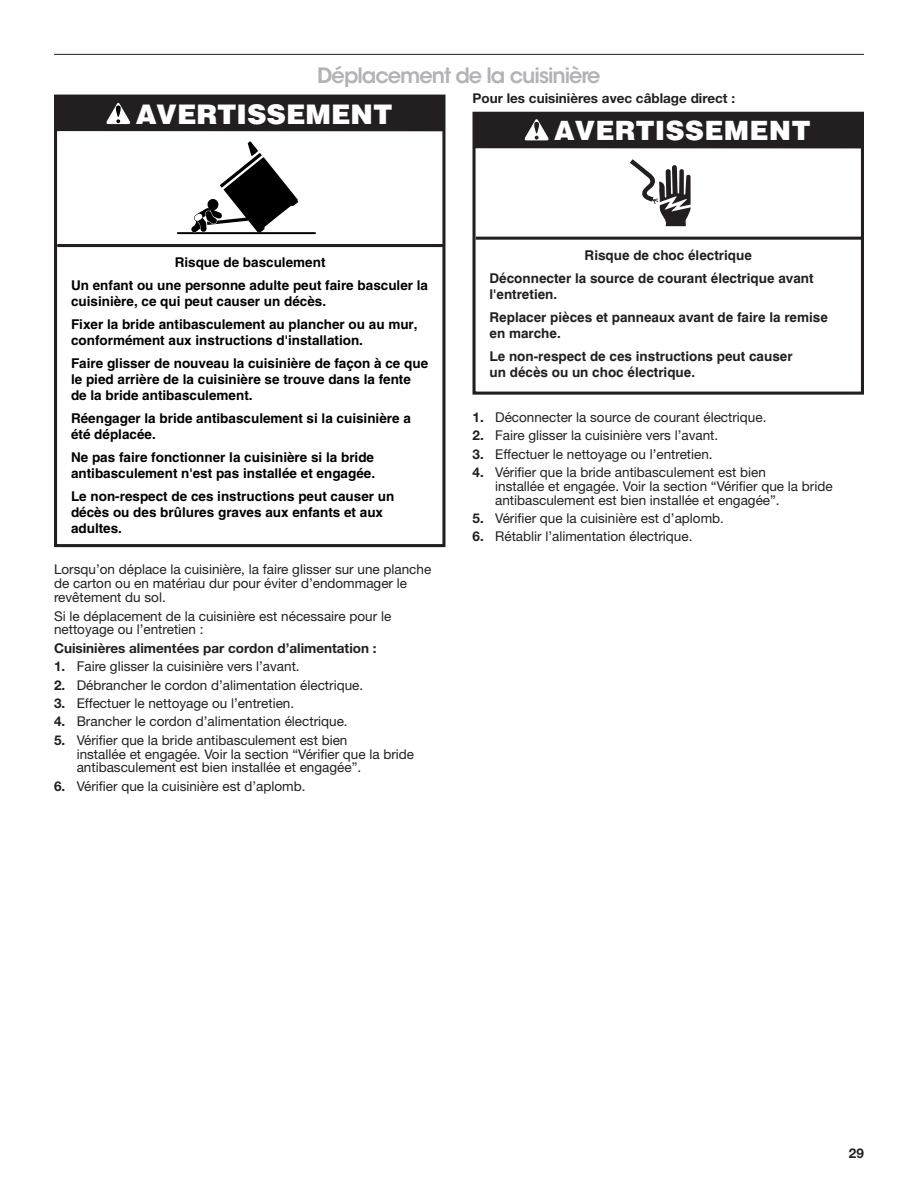
<style>
.page{position:relative;width:918px;height:1188px;background:#fff}
.page>*{position:absolute;margin:0;border:0;box-sizing:border-box;transform-origin:0 0}
.t1{font:900 27px "Helvetica";color:#fff}
.Heading_2{font:600 21px "ITC Avant Garde Std";letter-spacing:-.05em;color:#b2b3b7}
.Body{font:13.5px/13.8px "Helvetica Neue LT Std";color:#231f20}
.t2{font:700 13.5px/15.8px "Helvetica";color:#000}
.t3{font:700 13.5px/23.2px "Helvetica";color:#231f20}
.Body_Bold{font:700 13.5px "Helvetica Neue LT Std";color:#231f20}
.Numbered_List_Start{font:13.5px "Helvetica Neue LT Std";color:#231f20}
.s1{font-weight:700}
</style>
<div class="page">
<hr style="left:54px;top:54px;width:810px;height:1px;background:#231f20">
<div style="left:54px;top:95px;width:391px;height:452px;border:3px solid #231f20"></div>
<hr style="left:57px;top:244px;width:387px;height:3px;background:#231f20">
<div style="left:56px;top:95px;width:388px;height:36px;background:#231f20"></div>
<hr style="left:178px;top:232px;width:137px;height:2px;background:#000">
<svg style="left:186px;top:141px;width:113px;height:94px"></svg>
<svg style="left:106px;top:103px;width:25px;height:21px"></svg>
<div style="left:472px;top:112px;width:392px;height:283px;border:3px solid #231f20"></div>
<hr style="left:476px;top:237px;width:386px;height:3px;background:#231f20">
<div style="left:474px;top:112px;width:388px;height:36px;background:#231f20"></div>
<svg style="left:524px;top:119px;width:25px;height:21px"></svg>
<svg style="left:630px;top:159px;width:61px;height:67px"></svg>
<h2 class="Heading_2" style="left:317px;top:62px;width:285px">Déplacement de la cuisinière</h2>
<p class="t1" style="left:136px;top:97px;width:258px">AVERTISSEMENT</p>
<p class="Body_Bold" style="left:472px;top:90px;width:264px">Pour les cuisinières avec câblage direct :</p>
<p class="t1" style="left:554px;top:114px;width:258px">AVERTISSEMENT</p>
<p class="t2" style="left:71px;top:250px;width:359px;line-height:23.2px;text-align:center">Risque de basculement<br>Un enfant ou une personne adulte peut faire basculer la</p>
<p class="t2" style="left:71px;top:289px;width:348px;line-height:23.2px">cuisinière, ce qui peut causer un décès.<br>Fixer la bride antibasculement au plancher ou au mur,</p>
<p class="t2" style="left:71px;top:328px;width:359px;line-height:23.2px">conformément aux instructions d'installation.<br>Faire glisser de nouveau la cuisinière de façon à ce que</p>
<p class="t2" style="left:71px;top:371px;width:341px">le pied arrière de la cuisinière se trouve dans la fente de la bride antibasculement.</p>
<p class="t2" style="left:71px;top:410px;width:341px">Réengager la bride antibasculement si la cuisinière a été déplacée.</p>
<p class="t2" style="left:71px;top:449px;width:306px">Ne pas faire fonctionner la cuisinière si la bride antibasculement n'est pas installée et engagée.</p>
<p class="t2" style="left:71px;top:488px;width:325px">Le non-respect de ces instructions peut causer un décès ou des brûlures graves aux enfants et aux adultes.</p>
<p class="Body" style="left:54px;top:563px;width:379px">Lorsqu’on déplace la cuisinière, la faire glisser sur une planche de carton ou en matériau dur pour éviter d’endommager le revêtement du sol.</p>
<p class="Body" style="left:54px;top:609px;width:339px">Si le déplacement de la cuisinière est nécessaire pour le nettoyage ou l’entretien :</p>
<p class="Body_Bold" style="left:54px;top:640px;width:324px">Cuisinières alimentées par cordon d’alimentation :</p>
<p class="Numbered_List_Start" style="left:54px;top:658px;width:247px"><span class="s1">1.</span> Faire glisser la cuisinière vers l’avant.</p>
<p class="Body" style="left:54px;top:678px;width:311px"><span class="s1">2.</span> Débrancher le cordon d’alimentation électrique.</p>
<p class="Body" style="left:54px;top:696px;width:242px"><span class="s1">3.</span> Effectuer le nettoyage ou l’entretien.</p>
<p class="Body" style="left:54px;top:714px;width:295px"><span class="s1">4.</span> Brancher le cordon d’alimentation électrique.</p>
<p class="Body" style="left:77px;top:733px;width:339px;text-indent:-23px"><span class="s1">5.</span> Vérifier que la bride antibasculement est bien<br>installée et engagée. Voir la section “Vérifier que la bride antibasculement est bien installée et engagée”.</p>
<p class="Body" style="left:54px;top:779px;width:253px"><span class="s1">6.</span> Vérifier que la cuisinière est d’aplomb.</p>
<p class="t3" style="left:490px;top:243px;width:326px;text-indent:95px">Risque de choc électrique<br>Déconnecter la source de courant électrique avant</p>
<p class="t3" style="left:490px;top:282px;width:340px">l'entretien.<br>Replacer pièces et panneaux avant de faire la remise</p>
<p class="t3" style="left:490px;top:321px;width:305px">en marche.<br>Le non-respect de ces instructions peut causer</p>
<p class="t3" style="left:490px;top:360px;width:207px">un décès ou un choc électrique.</p>
<p class="Numbered_List_Start" style="left:472px;top:409px;width:295px"><span class="s1">1.</span> Déconnecter la source de courant électrique.</p>
<p class="Body" style="left:472px;top:428px;width:247px"><span class="s1">2.</span> Faire glisser la cuisinière vers l’avant.</p>
<p class="Body" style="left:472px;top:447px;width:242px"><span class="s1">3.</span> Effectuer le nettoyage ou l’entretien.</p>
<p class="Body" style="left:495px;top:465px;width:339px;text-indent:-23px"><span class="s1">4.</span> Vérifier que la bride antibasculement est bien<br>installée et engagée. Voir la section “Vérifier que la bride antibasculement est bien installée et engagée”.</p>
<p class="Body" style="left:472px;top:511px;width:253px"><span class="s1">5.</span> Vérifier que la cuisinière est d’aplomb.</p>
<p class="Body" style="left:472px;top:530px;width:221px"><span class="s1">6.</span> Rétablir l’alimentation électrique.</p>
<p class="Body_Bold" style="left:849px;top:1145px;width:17px">29</p>
</div>
